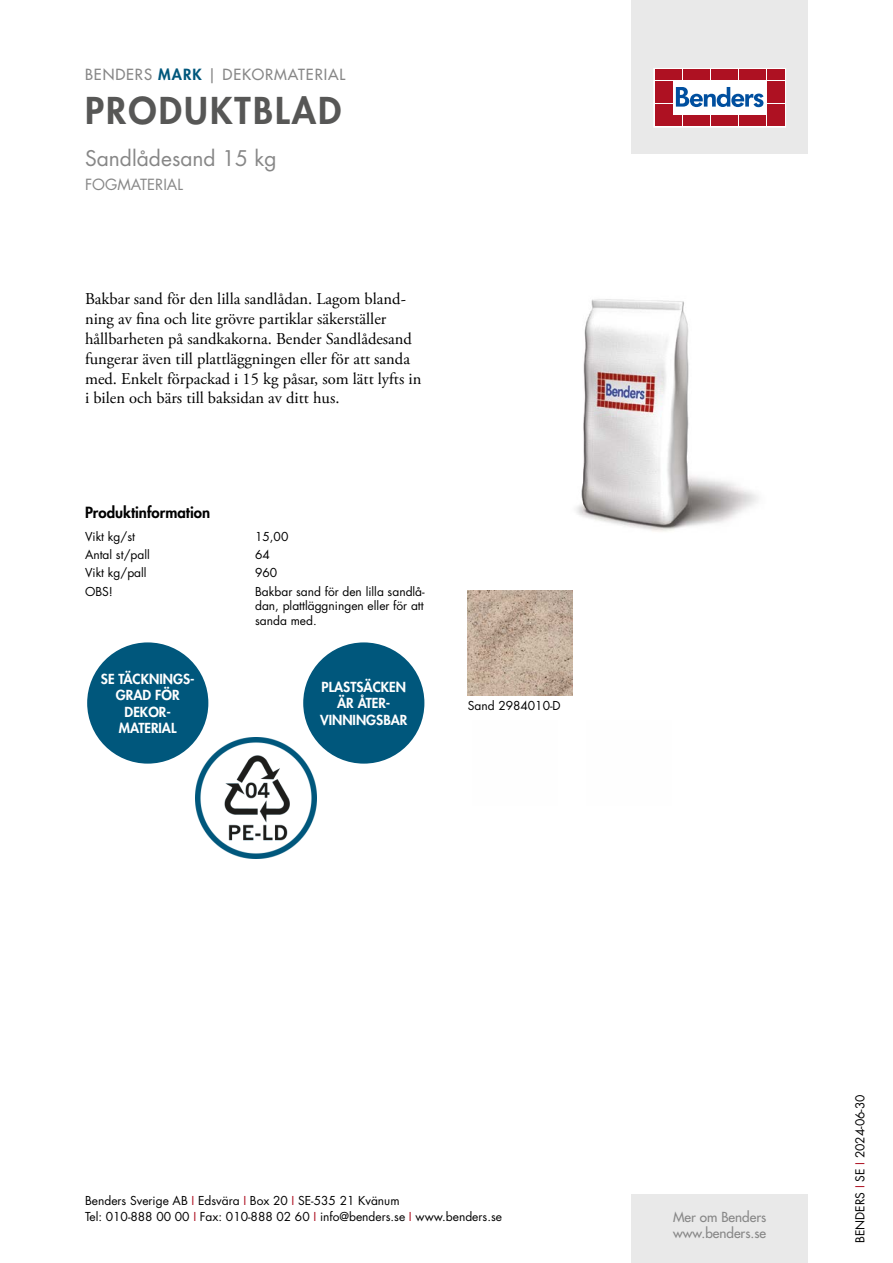
<style>
.page{position:relative;width:893px;height:1263px;background:#fff}
.page>*{position:absolute;margin:0;border:0;box-sizing:border-box;transform-origin:0 0}
.t1{font:800 36px "Futura Std";letter-spacing:.06em;color:#575756}
.t2{font:21px "Futura Std";color:#878787}
.t3{font:16.5px/19.8px "Adobe Garamond Pro";color:#000}
.t4{font:500 15px "Futura Std";letter-spacing:.06em;color:#878787}
.t5{font:800 15px "Futura Std";color:#000}
.t6{font:15px "Futura Std";color:#878787}
.t7{font:800 13.5px/16.2px "Futura Std";color:#fff;text-align:center}
.t8{font:500 13.5px/16.2px "Futura Std";color:#878787}
.t9{font:12px/14.4px "Futura Std";color:#000}
.s1{font-weight:800;color:#00577c}
.s2{color:#ae1122}
</style>
<div class="page">
<div style="left:631px;top:0;width:177px;height:153px;background:#e9e9e9"></div>
<div style="left:631px;top:1195px;width:177px;height:68px;background:#e9e9e9"></div>
<svg style="left:656px;top:70px;width:128px;height:55px;background:#ebc5ca"></svg>
<div style="left:654px;top:68px;width:132px;height:59px;border:1px solid #fff"></div>
<div style="left:655px;top:70px;width:8px;height:10px;background:#ae1122"></div>
<div style="left:664px;top:70px;width:8px;height:10px;background:#ae1122"></div>
<div style="left:655px;top:81px;width:8px;height:10px;background:#ae1122"></div>
<div style="left:664px;top:81px;width:8px;height:10px;background:#ae1122"></div>
<div style="left:655px;top:93px;width:8px;height:10px;background:#ae1122"></div>
<div style="left:664px;top:93px;width:8px;height:10px;background:#ae1122"></div>
<div style="left:655px;top:104px;width:8px;height:11px;background:#ae1122"></div>
<div style="left:664px;top:104px;width:8px;height:11px;background:#ae1122"></div>
<div style="left:655px;top:116px;width:8px;height:10px;background:#ae1122"></div>
<div style="left:664px;top:116px;width:8px;height:10px;background:#ae1122"></div>
<div style="left:674px;top:70px;width:8px;height:10px;background:#ae1122"></div>
<div style="left:683px;top:70px;width:8px;height:10px;background:#ae1122"></div>
<div style="left:692px;top:70px;width:8px;height:10px;background:#ae1122"></div>
<div style="left:702px;top:70px;width:8px;height:10px;background:#ae1122"></div>
<div style="left:711px;top:70px;width:8px;height:10px;background:#ae1122"></div>
<div style="left:720px;top:70px;width:8px;height:10px;background:#ae1122"></div>
<div style="left:730px;top:70px;width:8px;height:10px;background:#ae1122"></div>
<div style="left:739px;top:70px;width:8px;height:10px;background:#ae1122"></div>
<div style="left:748px;top:70px;width:8px;height:10px;background:#ae1122"></div>
<div style="left:758px;top:70px;width:8px;height:10px;background:#ae1122"></div>
<div style="left:674px;top:116px;width:8px;height:10px;background:#ae1122"></div>
<div style="left:683px;top:116px;width:8px;height:10px;background:#ae1122"></div>
<div style="left:692px;top:116px;width:8px;height:10px;background:#ae1122"></div>
<div style="left:702px;top:116px;width:8px;height:10px;background:#ae1122"></div>
<div style="left:711px;top:116px;width:8px;height:10px;background:#ae1122"></div>
<div style="left:720px;top:116px;width:8px;height:10px;background:#ae1122"></div>
<div style="left:730px;top:116px;width:8px;height:10px;background:#ae1122"></div>
<div style="left:739px;top:116px;width:8px;height:10px;background:#ae1122"></div>
<div style="left:748px;top:116px;width:8px;height:10px;background:#ae1122"></div>
<div style="left:758px;top:116px;width:8px;height:10px;background:#ae1122"></div>
<div style="left:767px;top:70px;width:8px;height:10px;background:#ae1122"></div>
<div style="left:776px;top:70px;width:8px;height:10px;background:#ae1122"></div>
<div style="left:767px;top:81px;width:8px;height:10px;background:#ae1122"></div>
<div style="left:776px;top:81px;width:8px;height:10px;background:#ae1122"></div>
<div style="left:767px;top:93px;width:8px;height:10px;background:#ae1122"></div>
<div style="left:776px;top:93px;width:8px;height:10px;background:#ae1122"></div>
<div style="left:767px;top:104px;width:8px;height:11px;background:#ae1122"></div>
<div style="left:776px;top:104px;width:8px;height:11px;background:#ae1122"></div>
<div style="left:767px;top:116px;width:8px;height:10px;background:#ae1122"></div>
<div style="left:776px;top:116px;width:8px;height:10px;background:#ae1122"></div>
<svg style="left:676px;top:87px;width:87px;height:20px;background:#89add2"></svg>
<div style="left:303px;top:642px;width:121px;height:122px;background:#00577c;border-radius:50%"></div>
<div style="left:87px;top:642px;width:121px;height:122px;background:#00577c;border-radius:50%"></div>
<img style="left:196px;top:738px;width:121px;height:121px">
<img style="left:576px;top:299px;width:182px;height:233px">
<img style="left:468px;top:590px;width:105px;height:105px">
<p class="t4" style="left:85px;top:65px;width:262px">BENDERS <span class="s1">MARK</span> | DEKORMATERIAL</p>
<h1 class="t1" style="left:85px;top:87px;width:258px">PRODUKTBLAD</h1>
<p class="t2" style="left:85px;top:144px;width:193px">Sandlådesand 15 kg</p>
<p class="t6" style="left:85px;top:175px;width:100px">FOGMATERIAL</p>
<p class="t3" style="left:85px;top:290px;width:338px">Bakbar sand för den lilla sandlådan. Lagom bland&shy;ning av fina och lite grövre partiklar säkerställer hållbarheten på sandkakorna. Bender Sandlådesand fungerar även till plattläggningen eller för att sanda med. Enkelt förpackad i 15 kg påsar, som lätt lyfts in i bilen och bärs till baksidan av ditt hus.</p>
<p class="t5" style="left:85px;top:503px;width:127px">Produktinformation</p>
<p class="t9" style="left:85px;top:529px;width:51px">Vikt kg/st</p>
<p class="t9" style="left:255px;top:529px;width:35px">15,00</p>
<p class="t9" style="left:85px;top:548px;width:66px">Antal st/pall</p>
<p class="t9" style="left:255px;top:548px;width:16px">64</p>
<p class="t9" style="left:85px;top:566px;width:63px">Vikt kg/pall</p>
<p class="t9" style="left:255px;top:566px;width:24px">960</p>
<p class="t9" style="left:85px;top:584px;width:29px">OBS!</p>
<p class="t9" style="left:255px;top:584px;width:171px;text-align:justify">Bakbar sand för den lilla sandlå&shy;dan, plattläggningen eller för att sanda med.</p>
<p class="t7" style="left:101px;top:671px;width:95px">SE TÄCKNINGS-<br>GRAD FÖR<br>DEKOR-<br>MATERIAL</p>
<p class="t7" style="left:320px;top:679px;width:89px">PLASTSÄCKEN<br>ÄR ÅTER-<br>VINNINGSBAR</p>
<p class="t9" style="left:468px;top:698px;width:94px">Sand 2984010-D</p>
<p class="t9" style="left:85px;top:1192px;width:418px;line-height:16.5px">Benders Sverige AB <span class="s2">I</span> Edsvära <span class="s2">I</span> Box 20 <span class="s2">I</span> SE-535 21 Kvänum<br>Tel: 010-888 00 00 <span class="s2">I</span> Fax: 010-888 02 60 <span class="s2">I</span> info@benders.se <span class="s2">I</span> www.benders.se</p>
<p class="t8" style="left:673px;top:1209px;width:95px">Mer om Benders www.benders.se</p>
<p class="t9" style="left:853px;top:1243px;width:150px;rotate:-90deg">BENDERS <span class="s2">I</span> SE <span class="s2">I</span> 2024-06-30</p>
</div>
